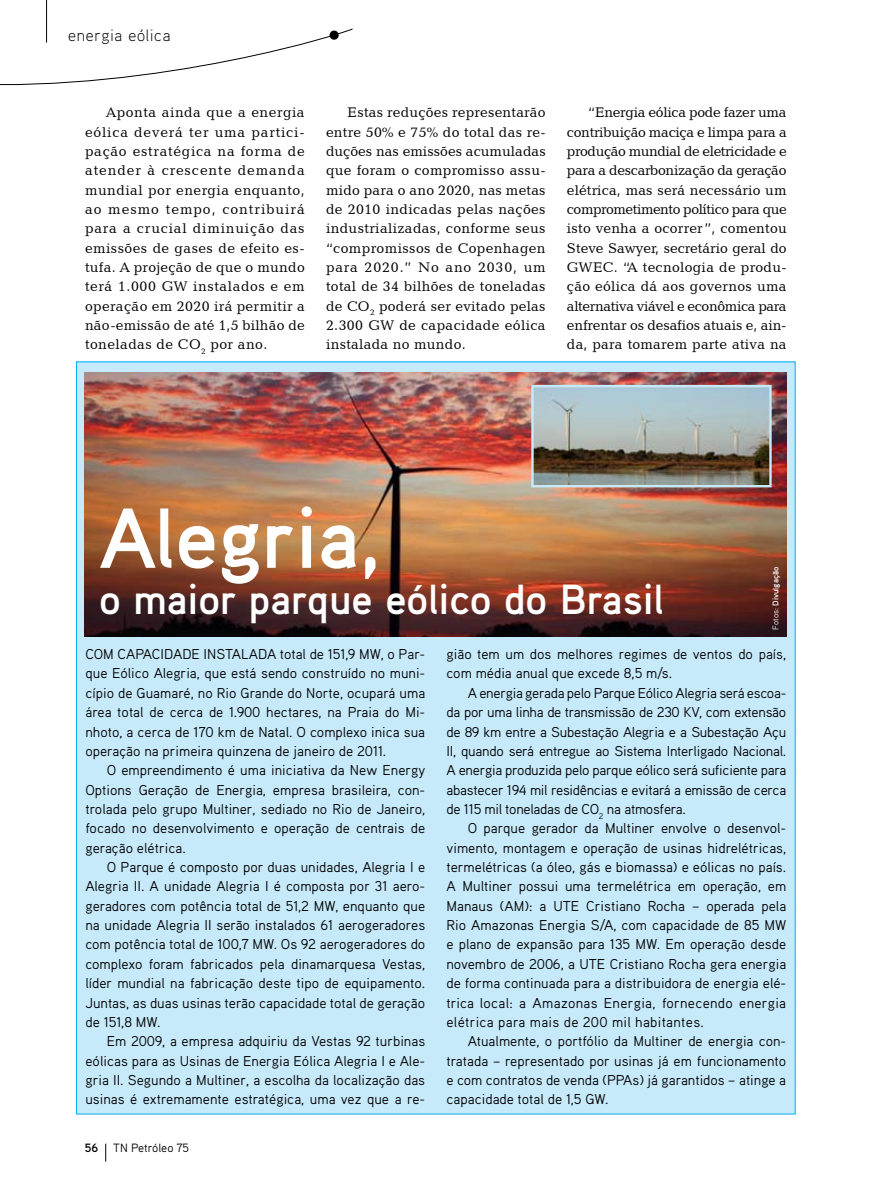
<style>
.page{position:relative;width:893px;height:1191px;background:#fff}
.page>*{position:absolute;margin:0;border:0;box-sizing:border-box;transform-origin:0 0}
.t1{font:700 84.9px "Aaux Pro";color:#fff}
.t2{font:700 42px "Aaux Pro";color:#fff}
.t3{font:300 16.5px "Aaux Pro";letter-spacing:.05em;color:#000}
.t4{font:14.25px/19.4px "Aaux Pro";color:#000;text-align:justify}
.t5{font:14.25px/19.4px "Candida BT";letter-spacing:.02em;color:#000;text-align:justify}
.t6{font:12px "Aaux Pro";color:#000}
.t7{font:700 12px "Aaux Pro";color:#000}
.t8{font:700 8.25px "Aaux Pro";color:#fff}
.s1{font-weight:400}
</style>
<div class="page">
<svg style="left:0;top:28px;width:353px;height:58px"></svg>
<div style="left:330px;top:31px;width:9px;height:9px;background:#000;border-radius:50%"></div>
<svg style="left:105px;top:1143px;width:1px;height:18px"></svg>
<hr style="left:46px;top:0;width:1px;height:43px;background:#000">
<div style="left:77px;top:362px;width:718px;height:752px;background:#c7eafb"></div>
<img style="left:84px;top:372px;width:703px;height:264px">
<img style="left:534px;top:388px;width:235px;height:96px">
<div style="left:531px;top:385px;width:241px;height:102px;border:2px solid #c7eafb"></div>
<p class="t3" style="left:68px;top:25px;width:104px">energia eólica</p>
<p class="t5" style="left:85px;top:102px;width:221px;text-indent:21px">Aponta ainda que a energia eólica deverá ter uma partici&shy;pação estratégica na forma de atender à crescente demanda mundial por energia enquanto, ao mesmo tempo, contribuirá para a crucial diminuição das emissões de gases de efeito es&shy;tufa. A projeção de que o mundo terá 1.000 GW instalados e em operação em 2020 irá permitir a não-emissão de até 1,5 bilhão de toneladas de CO <sub>2</sub> por ano.</p>
<p class="t5" style="left:326px;top:102px;width:221px;text-indent:21px">Estas reduções representarão entre 50% e 75% do total das re&shy;duções nas emissões acumuladas que foram o compromisso assu&shy;mido para o ano 2020, nas metas de 2010 indicadas pelas nações industrializadas, conforme seus “compromissos de Copenhagen para 2020.” No ano 2030, um total de 34 bilhões de toneladas de CO <sub>2</sub> poderá ser evitado pelas 2.300 GW de capacidade eólica instalada no mundo.</p>
<p class="t5" style="left:567px;top:102px;width:221px;text-indent:21px">“Energia eólica pode fazer uma contribuição maciça e limpa para a produção mundial de eletricidade e para a descarbonização da geração elétrica, mas será necessário um comprometimento político para que isto venha a ocorrer”, comentou Steve Sawyer, secretário geral do GWEC. “A tecnologia de produ&shy;ção eólica dá aos governos uma alternativa viável e econômica para enfrentar os desafios atuais e, ain&shy;da, para tomarem parte ativa na</p>
<h1 class="t1" style="left:99px;top:484px;width:283px">Alegria,</h1>
<h2 class="t2" style="left:99px;top:572px;width:566px">o maior parque eólico do Brasil</h2>
<p class="t8" style="left:770px;top:629px;width:64px;rotate:-90deg"><span class="s1">Fotos:</span> Divulgação</p>
<p class="t4" style="left:85px;top:644px;width:42px">Com capacidade</p>
<p class="t4" style="left:204px;top:644px;width:9px">instalada</p>
<p class="t4" style="left:85px;top:644px;width:341px;text-indent:194px">total de 151,9 MW, o Par&shy;que Eólico Alegria, que está sendo construído no muni&shy;cípio de Guamaré, no Rio Grande do Norte, ocupará uma área total de cerca de 1.900 hectares, na Praia do Mi&shy;nhoto, a cerca de 170 km de Natal. O complexo inica sua operação na primeira quinzena de janeiro de 2011.</p>
<p class="t4" style="left:85px;top:760px;width:342px;text-indent:21px">O empreendimento é uma iniciativa da New Energy Options Geração de Energia, empresa brasileira, con&shy;trolada pelo grupo Multiner, sediado no Rio de Janeiro, focado no desenvolvimento e operação de centrais de geração elétrica.</p>
<p class="t4" style="left:85px;top:857px;width:341px;text-indent:21px">O Parque é composto por duas unidades, Alegria I e Alegria II. A unidade Alegria I é composta por 31 aero&shy;geradores com potência total de 51,2 MW, enquanto que na unidade Alegria II serão instalados 61 aerogeradores com potência total de 100,7 MW. Os 92 aerogeradores do complexo foram fabricados pela dinamarquesa Vestas, líder mundial na fabricação deste tipo de equipamento.<br>Juntas, as duas usinas terão capacidade total de geração de 151,8 MW.</p>
<p class="t4" style="left:85px;top:1031px;width:341px;text-indent:21px">Em 2009, a empresa adquiriu da Vestas 92 turbinas eólicas para as Usinas de Energia Eólica Alegria I e Ale&shy;gria II. Segundo a Multiner, a escolha da localização das usinas é extremamente estratégica, uma vez que a re-</p>
<p class="t7" style="left:85px;top:1140px;width:15px">56</p>
<p class="t6" style="left:113px;top:1140px;width:77px">TN Petróleo 75</p>
<p class="t4" style="left:446px;top:644px;width:341px">gião tem um dos melhores regimes de ventos do país, com média anual que excede 8,5 m/s.</p>
<p class="t4" style="left:446px;top:682px;width:341px;text-indent:21px">A energia gerada pelo Parque Eólico Alegria será escoa&shy;da por uma linha de transmissão de 230 KV, com extensão de 89 km entre a Subestação Alegria e a Subestação Açu II, quando será entregue ao Sistema Interligado Nacional.<br>A energia produzida pelo parque eólico será suficiente para abastecer 194 mil residências e evitará a emissão de cerca de 115 mil toneladas de CO<sub>2</sub> na atmosfera.</p>
<p class="t4" style="left:446px;top:818px;width:341px;text-indent:21px">O parque gerador da Multiner envolve o desenvol&shy;vimento, montagem e operação de usinas hidrelétricas, termelétricas (a óleo, gás e biomassa) e eólicas no país.<br>A Multiner possui uma termelétrica em operação, em Manaus (AM): a UTE Cristiano Rocha – operada pela Rio Amazonas Energia S/A, com capacidade de 85 MW e plano de expansão para 135 MW. Em operação desde novembro de 2006, a UTE Cristiano Rocha gera energia de forma continuada para a distribuidora de energia elé&shy;trica local: a Amazonas Energia, fornecendo energia elétrica para mais de 200 mil habitantes.</p>
<p class="t4" style="left:446px;top:1031px;width:341px;text-indent:21px">Atualmente, o portfólio da Multiner de energia con&shy;tratada – representado por usinas já em funcionamento e com contratos de venda (PPAs) já garantidos – atinge a capacidade total de 1,5 GW.</p>
</div>
